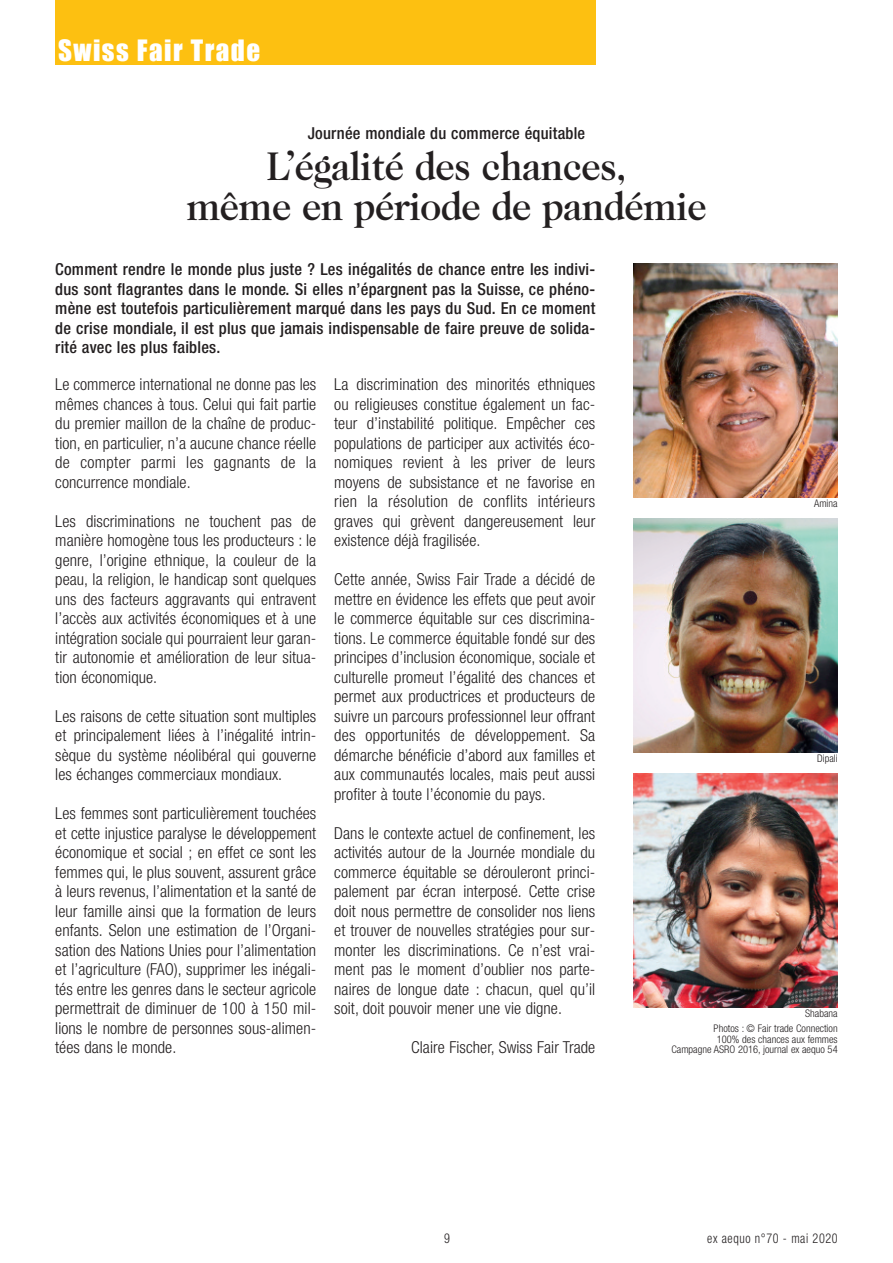
<style>
.page{position:relative;width:893px;height:1263px;background:#fff}
.page>*{position:absolute;margin:0;border:0;box-sizing:border-box;transform-origin:0 0}
.t1{font:500 40.5px/40.5px "Caslon Two Twenty Four";letter-spacing:-.015em;color:#231f20;text-align:center;scale:.95 1}
.t2{font:27px "Impact";letter-spacing:.055em;color:#fff}
.t3{font:300 condensed 16.5px/19.5px "Helvetica Neue LT Std";letter-spacing:.005em;color:#231f20;text-align:justify}
.t4{font:500 condensed 16.5px/19.5px "Helvetica Neue LT Std";letter-spacing:.015em;color:#231f20;text-align:justify}
.t5{font:300 condensed 13.5px "Helvetica Neue LT Std";letter-spacing:.05em;color:#231f20;scale:.9 1}
.t6{font:300 condensed 10.5px/15px "Helvetica Neue LT Std";color:#231f20;text-align:right}
</style>
<div class="page">
<div style="left:55px;top:0;width:540px;height:65px;background:#fdc011"></div>
<img style="left:634px;top:264px;width:204px;height:233px">
<img style="left:634px;top:519px;width:204px;height:234px">
<img style="left:634px;top:774px;width:204px;height:234px">
<h2 class="t2" style="left:58px;top:34px;width:203px">Swiss Fair Trade</h2>
<p class="t4" style="left:308px;top:125px;width:279px">Journée mondiale du commerce équitable</p>
<h1 class="t1" style="left:186px;top:149px;width:549px">L’égalité des chances,<br>même en période de pandémie</h1>
<p class="t4" style="left:55px;top:261px;width:542px">Comment rendre le monde plus juste ? Les inégalités de chance entre les indivi&shy;dus sont flagrantes dans le monde. Si elles n’épargnent pas la Suisse, ce phéno&shy;mène est toutefois particulièrement marqué dans les pays du Sud. En ce moment de crise mondiale, il est plus que jamais indispensable de faire preuve de solida&shy;rité avec les plus faibles.</p>
<p class="t3" style="left:55px;top:376px;width:263px">Le commerce international ne donne pas les mêmes chances à tous. Celui qui fait partie du premier maillon de la chaîne de produc&shy;tion, en particulier, n’a aucune chance réelle de compter parmi les gagnants de la concurrence mondiale.</p>
<p class="t3" style="left:55px;top:513px;width:263px">Les discriminations ne touchent pas de manière homogène tous les producteurs : le genre, l’origine ethnique, la couleur de la peau, la religion, le handicap sont quelques uns des facteurs aggravants qui entravent l’accès aux activités économiques et à une intégration sociale qui pourraient leur garan&shy;tir autonomie et amélioration de leur situa&shy;tion économique.</p>
<p class="t3" style="left:55px;top:708px;width:263px">Les raisons de cette situation sont multiples et principalement liées à l’inégalité intrin&shy;sèque du système néolibéral qui gouverne les échanges commerciaux mondiaux.</p>
<p class="t3" style="left:55px;top:805px;width:263px">Les femmes sont particulièrement touchées et cette injustice paralyse le développement économique et social ; en effet ce sont les femmes qui, le plus souvent, assurent grâce à leurs revenus, l’alimentation et la santé de leur famille ainsi que la formation de leurs enfants. Selon une estimation de l’Organi&shy;sation des Nations Unies pour l’alimentation et l’agriculture (FAO), supprimer les inégali&shy;tés entre les genres dans le secteur agricole permettrait de diminuer de 100 à 150 mil&shy;lions le nombre de personnes sous-alimen&shy;tées dans le monde.</p>
<p class="t3" style="left:334px;top:376px;width:263px">La discrimination des minorités ethniques ou religieuses constitue également un fac&shy;teur d’instabilité politique. Empêcher ces populations de participer aux activités éco&shy;nomiques revient à les priver de leurs moyens de subsistance et ne favorise en rien la résolution de conflits intérieurs graves qui grèvent dangereusement leur existence déjà fragilisée.</p>
<p class="t3" style="left:334px;top:571px;width:263px">Cette année, Swiss Fair Trade a décidé de mettre en évidence les effets que peut avoir le commerce équitable sur ces discrimina&shy;tions. Le commerce équitable fondé sur des principes d’inclusion économique, sociale et culturelle promeut l’égalité des chances et permet aux productrices et producteurs de suivre un parcours professionnel leur offrant des opportunités de développement. Sa démarche bénéficie d’abord aux familles et aux communautés locales, mais peut aussi profiter à toute l’économie du pays.</p>
<p class="t3" style="left:334px;top:825px;width:263px">Dans le contexte actuel de confinement, les activités autour de la Journée mondiale du commerce équitable se dérouleront princi&shy;palement par écran interposé. Cette crise doit nous permettre de consolider nos liens et trouver de nouvelles stratégies pour sur&shy;monter les discriminations. Ce n’est vrai&shy;ment pas le moment d’oublier nos parte&shy;naires de longue date : chacun, quel qu’il soit, doit pouvoir mener une vie digne.</p>
<p class="t3" style="left:411px;top:1039px;width:186px">Claire Fischer, Swiss Fair Trade</p>
<p class="t6" style="left:814px;top:497px;width:25px">Amina</p>
<p class="t6" style="left:817px;top:752px;width:22px">Dipali</p>
<p class="t6" style="left:714px;top:1007px;width:126px">Shabana<br>Photos : © Fair trade Connection</p>
<p class="t6" style="left:671px;top:1035px;width:168px;line-height:10.5px">100% des chances aux femmes<br>Campagne ASRO 2016, journal ex aequo 54</p>
<p class="t5" style="left:444px;top:1233px;width:8px">9</p>
<p class="t5" style="left:707px;top:1233px;width:146px">ex aequo n°70 - mai 2020</p>
</div>
